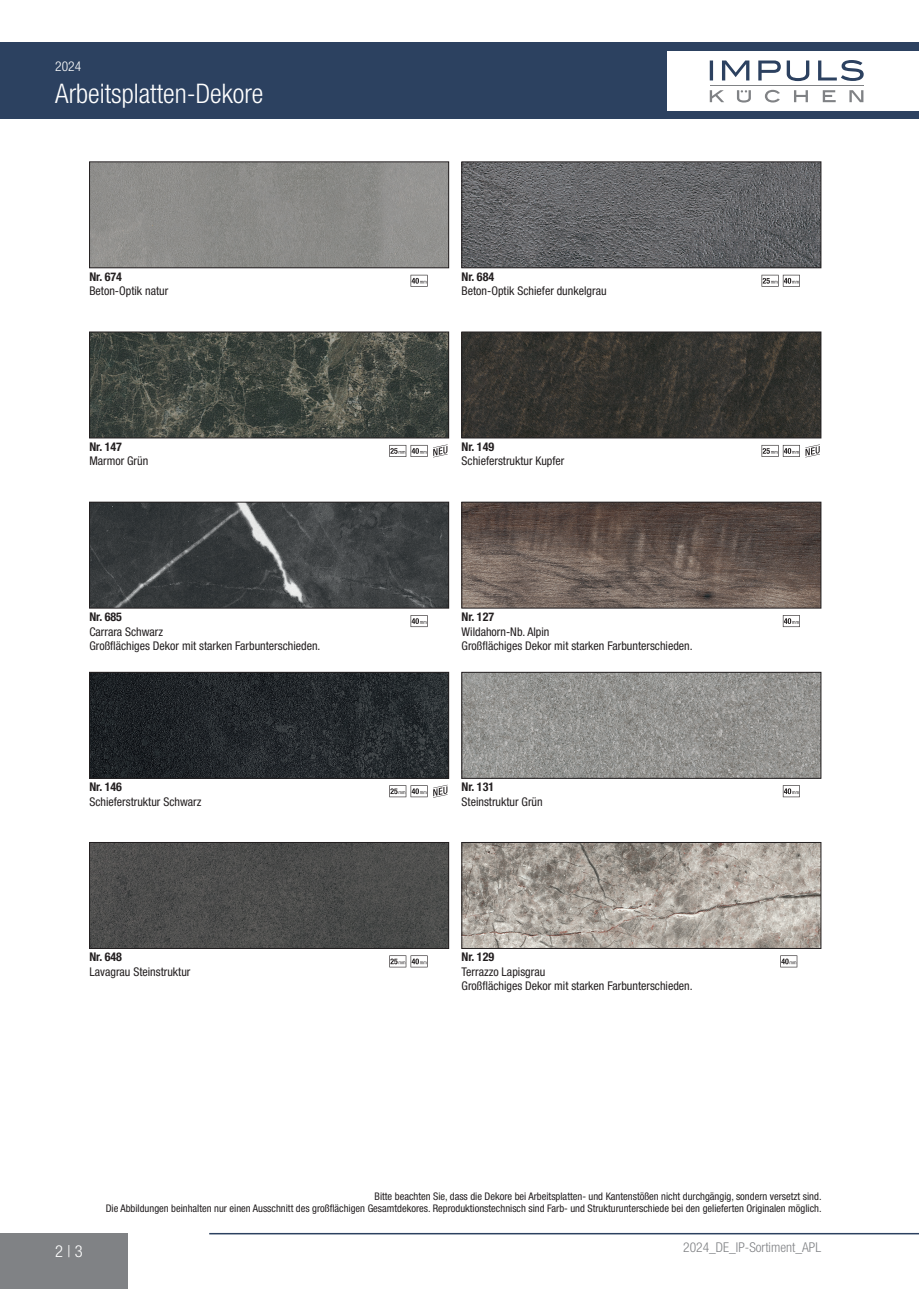
<style>
.page{position:relative;width:919px;height:1289px;background:#fff}
.page>*{position:absolute;margin:0;border:0;box-sizing:border-box;transform-origin:0 0}
.t1{font:300 condensed 27px "Helvetica Neue LT Std";color:#fff}
.t2{font:300 condensed 16.5px "Helvetica Neue LT Std";color:#fff}
.t3{font:300 condensed 13.5px "Helvetica Neue LT Std";color:#808285}
.t4{font:300 condensed 13.5px "Helvetica Neue LT Std";color:#fff}
.ip_a_57Cdn_8_9_6{font:condensed 12px "Helvetica Neue LTW1 G";color:#231f20}
.ip_a_77BdCdn_8_9_6{font:700 condensed 12px "Helvetica Neue LTW1 G";color:#231f20}
.ip_a_57Cdn_7_Auto_L{font:condensed 10.5px "Helvetica Neue LTW1 G";color:#231f20}
</style>
<div class="page">
<div style="left:0;top:43px;width:918px;height:76px;background:#2c4160"></div>
<div style="left:667px;top:51px;width:251px;height:60px;background:#fff"></div>
<svg style="left:709px;top:60px;width:154px;height:21px"></svg>
<hr style="left:709px;top:85px;width:154px;height:1px;background:#808285">
<svg style="left:709px;top:90px;width:154px;height:13px"></svg>
<hr style="left:209px;top:1232px;width:709px;height:2px;background:#2c4160">
<div style="left:0;top:1233px;width:128px;height:55px;background:#808285"></div>
<img style="left:91px;top:164px;width:356px;height:102px">
<div style="left:89px;top:162px;width:360px;height:106px;border:1px solid #231f20"></div>
<svg style="left:410px;top:275px;width:17px;height:12px"></svg>
<img style="left:463px;top:164px;width:356px;height:102px">
<div style="left:461px;top:162px;width:360px;height:106px;border:1px solid #231f20"></div>
<svg style="left:761px;top:275px;width:38px;height:12px"></svg>
<img style="left:91px;top:334px;width:356px;height:102px">
<div style="left:89px;top:332px;width:360px;height:106px;border:1px solid #231f20"></div>
<img style="left:463px;top:334px;width:356px;height:102px">
<div style="left:461px;top:332px;width:360px;height:106px;border:1px solid #231f20"></div>
<img style="left:91px;top:504px;width:356px;height:102px">
<div style="left:89px;top:502px;width:360px;height:106px;border:1px solid #231f20"></div>
<svg style="left:410px;top:615px;width:17px;height:12px"></svg>
<img style="left:463px;top:504px;width:356px;height:102px">
<div style="left:461px;top:502px;width:360px;height:106px;border:1px solid #231f20"></div>
<svg style="left:782px;top:615px;width:17px;height:12px"></svg>
<img style="left:91px;top:674px;width:356px;height:102px">
<div style="left:89px;top:672px;width:360px;height:106px;border:1px solid #231f20"></div>
<img style="left:463px;top:674px;width:356px;height:102px">
<div style="left:461px;top:672px;width:360px;height:106px;border:1px solid #231f20"></div>
<svg style="left:782px;top:785px;width:17px;height:12px"></svg>
<img style="left:91px;top:844px;width:356px;height:102px">
<div style="left:89px;top:842px;width:360px;height:106px;border:1px solid #231f20"></div>
<svg style="left:389px;top:955px;width:38px;height:12px"></svg>
<img style="left:463px;top:844px;width:356px;height:102px">
<div style="left:461px;top:842px;width:360px;height:106px;border:1px solid #231f20"></div>
<svg style="left:780px;top:955px;width:17px;height:12px"></svg>
<svg style="left:389px;top:445px;width:38px;height:12px"></svg>
<svg style="left:433px;top:444px;width:14px;height:13px"></svg>
<svg style="left:761px;top:445px;width:38px;height:12px"></svg>
<svg style="left:805px;top:444px;width:14px;height:13px"></svg>
<svg style="left:389px;top:785px;width:38px;height:12px"></svg>
<svg style="left:433px;top:785px;width:14px;height:12px"></svg>
<p class="t4" style="left:55px;top:58px;width:27px">2024</p>
<h1 class="t1" style="left:55px;top:78px;width:209px">Arbeitsplatten-Dekore</h1>
<p class="ip_a_77BdCdn_8_9_6" style="left:89px;top:269px;width:34px">Nr. 674</p>
<p class="ip_a_57Cdn_8_9_6" style="left:89px;top:284px;width:80px">Beton-Optik natur</p>
<p class="ip_a_77BdCdn_8_9_6" style="left:461px;top:269px;width:34px">Nr. 684</p>
<p class="ip_a_57Cdn_8_9_6" style="left:461px;top:284px;width:146px">Beton-Optik Schiefer dunkelgrau</p>
<p class="ip_a_77BdCdn_8_9_6" style="left:89px;top:439px;width:34px">Nr. 147</p>
<p class="ip_a_57Cdn_8_9_6" style="left:89px;top:454px;width:60px">Marmor Grün</p>
<p class="ip_a_77BdCdn_8_9_6" style="left:461px;top:439px;width:34px">Nr. 149</p>
<p class="ip_a_57Cdn_8_9_6" style="left:461px;top:454px;width:104px">Schieferstruktur Kupfer</p>
<p class="ip_a_77BdCdn_8_9_6" style="left:89px;top:609px;width:34px">Nr. 685</p>
<p class="ip_a_57Cdn_8_9_6" style="left:89px;top:624px;width:75px">Carrara Schwarz</p>
<p class="ip_a_57Cdn_8_9_6" style="left:89px;top:638px;width:232px">Großflächiges Dekor mit starken Farbunterschieden.</p>
<p class="ip_a_77BdCdn_8_9_6" style="left:461px;top:609px;width:34px">Nr. 127</p>
<p class="ip_a_57Cdn_8_9_6" style="left:461px;top:624px;width:89px">Wildahorn-Nb. Alpin</p>
<p class="ip_a_57Cdn_8_9_6" style="left:461px;top:638px;width:232px">Großflächiges Dekor mit starken Farbunterschieden.</p>
<p class="ip_a_77BdCdn_8_9_6" style="left:89px;top:779px;width:34px">Nr. 146</p>
<p class="ip_a_57Cdn_8_9_6" style="left:89px;top:794px;width:113px">Schieferstruktur Schwarz</p>
<p class="ip_a_77BdCdn_8_9_6" style="left:461px;top:779px;width:34px">Nr. 131</p>
<p class="ip_a_57Cdn_8_9_6" style="left:461px;top:794px;width:83px">Steinstruktur Grün</p>
<p class="ip_a_77BdCdn_8_9_6" style="left:89px;top:950px;width:34px">Nr. 648</p>
<p class="ip_a_57Cdn_8_9_6" style="left:89px;top:964px;width:103px">Lavagrau Steinstruktur</p>
<p class="ip_a_77BdCdn_8_9_6" style="left:461px;top:950px;width:34px">Nr. 129</p>
<p class="ip_a_57Cdn_8_9_6" style="left:461px;top:964px;width:85px">Terrazzo Lapisgrau</p>
<p class="ip_a_57Cdn_8_9_6" style="left:461px;top:978px;width:232px">Großflächiges Dekor mit starken Farbunterschieden.</p>
<h2 class="t2" style="left:55px;top:1241px;width:29px">2 | 3</h2>
<p class="ip_a_57Cdn_7_Auto_L" style="left:374px;top:1189px;width:448px">Bitte beachten Sie, dass die Dekore bei Arbeitsplatten- und Kantenstößen nicht durchgängig, sondern versetzt sind.</p>
<p class="ip_a_57Cdn_7_Auto_L" style="left:106px;top:1202px;width:717px">Die Abbildungen beinhalten nur einen Ausschnitt des großflächigen Gesamtdekores. Reproduktionstechnisch sind Farb- und Strukturunterschiede bei den gelieferten Originalen möglich.</p>
<p class="t3" style="left:683px;top:1239px;width:139px">2024_DE_IP-Sortiment_APL</p>
</div>
